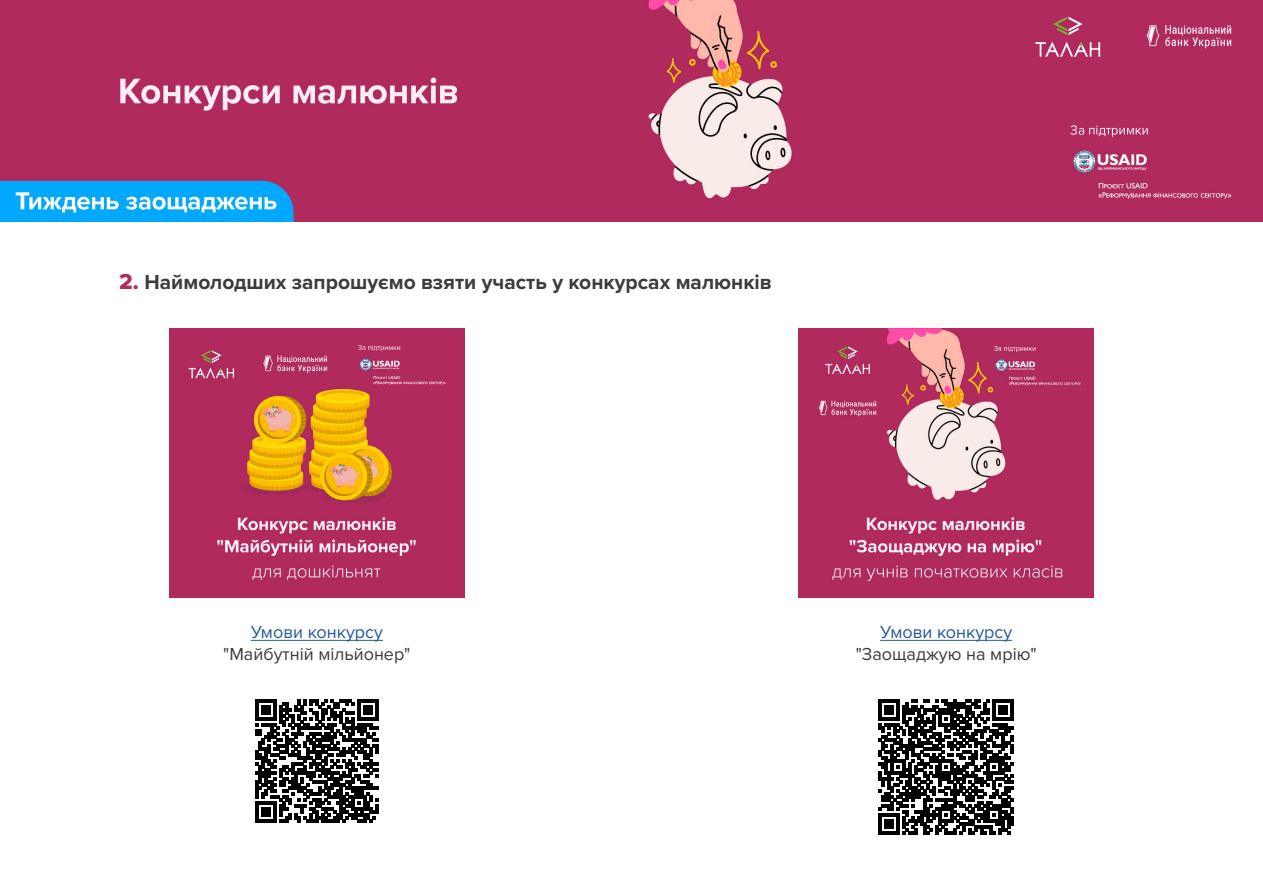
<style>
.page{position:relative;width:1263px;height:893px;background:#fff}
.page>*{position:absolute;margin:0;border:0;box-sizing:border-box;transform-origin:0 0}
.t1{font:700 21px "Proxima Nova";color:#3c3c3b}
.t2{font:18px "Proxima Nova";color:#3c3c3b}
.t3{font:18px "Proxima Nova";color:#275b9b}
.s1{font-family:"Proxima Nova Extrabld";font-weight:400;font-size:22.5px;color:#b12b5e}
</style>
<div class="page">
<hr style="left:251px;top:640px;width:132px;height:1px;background:#275b9b">
<hr style="left:880px;top:640px;width:132px;height:1px;background:#275b9b">
<svg style="left:255px;top:699px;width:123px;height:123px"></svg>
<svg style="left:879px;top:699px;width:135px;height:135px"></svg>
<img style="left:170px;top:329px;width:294px;height:268px">
<img style="left:799px;top:329px;width:294px;height:268px">
<img style="left:0;top:0;width:1263px;height:221px">
<p class="t1" style="left:119px;top:269px;width:654px"><span class="s1">2.</span> Наймолодших запрошуємо взяти участь у конкурсах малюнків</p>
<p class="t3" style="left:251px;top:621px;width:134px">Умови конкурсу</p>
<p class="t2" style="left:223px;top:643px;width:189px">"Майбутній мільйонер"</p>
<p class="t3" style="left:880px;top:621px;width:134px">Умови конкурсу</p>
<p class="t2" style="left:856px;top:643px;width:182px">"Заощаджую на мрію"</p>
</div>
